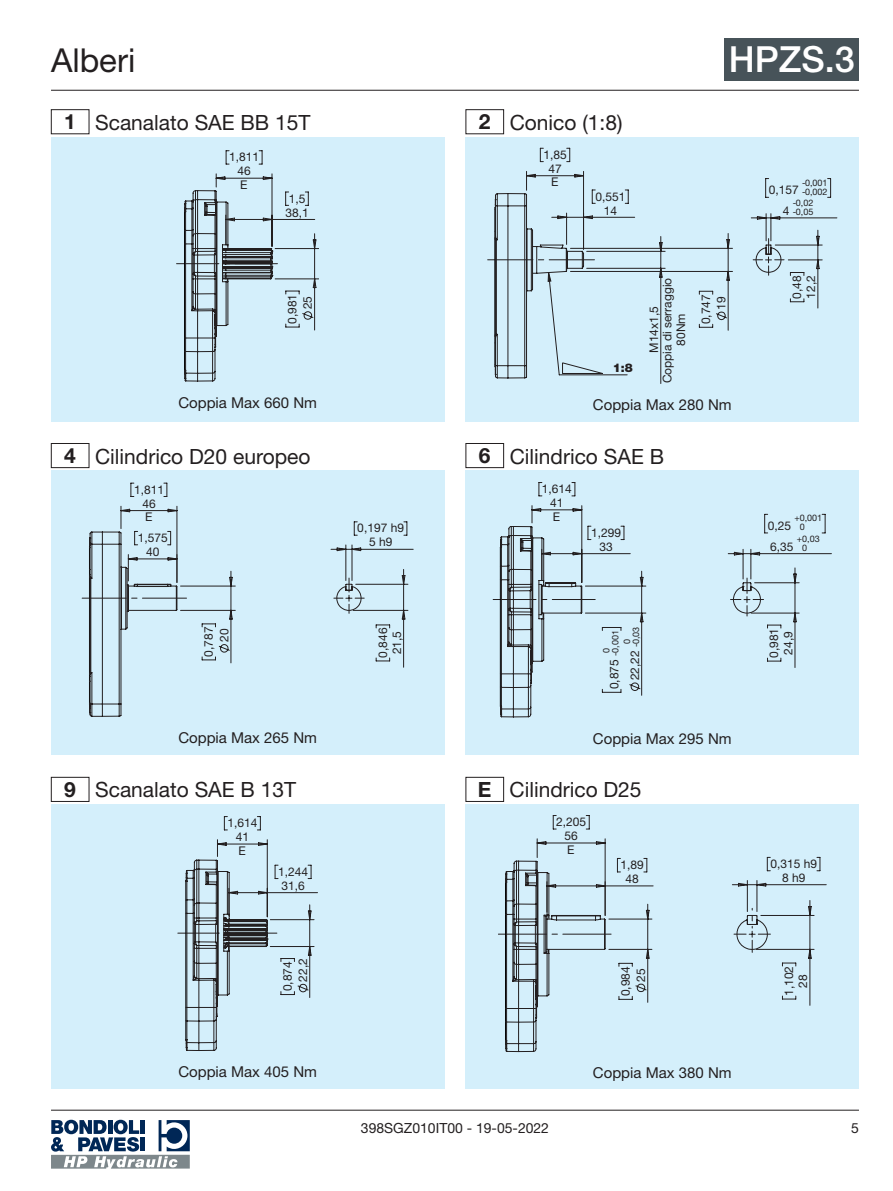
<style>
.page{position:relative;width:893px;height:1191px;background:#fff}
.page>*{position:absolute;margin:0;border:0;box-sizing:border-box;transform-origin:0 0}
.t1{font:500 36px "Helvetica Neue LT Std";color:#fff}
.t2{font:33px "Helvetica Neue LT Std";color:#231f20}
.t3{font:21px "Helvetica Neue LT Std";color:#231f20}
.t4{font:15px "Helvetica Neue LT Std";color:#231f20}
.t5{font:13.95px "Helvetica Neue LT Std";color:#231f20}
.t6{font:12px/13.6px "Helvetica Neue LT Std";color:#231f20;text-align:center}
.t7{font:900 12px "Helvetica Neue LT Std";color:#231f20}
.t8{font:9px/9px "Helvetica Neue LT Std";color:#231f20}
.s1{font-weight:700}
.s2{font-size:9px}
</style>
<div class="page">
<hr style="left:51px;top:90px;width:808px;height:1px;background:#231f20">
<hr style="left:51px;top:1109px;width:808px;height:1px;background:#231f20">
<svg style="left:51px;top:1119px;width:139px;height:49px"></svg>
<div style="left:724px;top:38px;width:135px;height:43px;background:#475359"></div>
<div style="left:51px;top:109px;width:38px;height:25px;border:1px solid #231f20"></div>
<div style="left:51px;top:137px;width:393px;height:284px;background:#d4effb"></div>
<svg style="left:177px;top:150px;width:142px;height:231px"></svg>
<div style="left:466px;top:109px;width:38px;height:25px;border:1px solid #231f20"></div>
<div style="left:466px;top:137px;width:393px;height:284px;background:#d4effb"></div>
<svg style="left:488px;top:148px;width:349px;height:236px"></svg>
<div style="left:51px;top:443px;width:38px;height:25px;border:1px solid #231f20"></div>
<div style="left:51px;top:470px;width:393px;height:285px;background:#d4effb"></div>
<svg style="left:82px;top:483px;width:331px;height:233px"></svg>
<div style="left:466px;top:443px;width:38px;height:25px;border:1px solid #231f20"></div>
<div style="left:466px;top:470px;width:393px;height:285px;background:#d4effb"></div>
<svg style="left:493px;top:482px;width:339px;height:235px"></svg>
<div style="left:51px;top:777px;width:38px;height:24px;border:1px solid #231f20"></div>
<div style="left:51px;top:804px;width:393px;height:285px;background:#d4effb"></div>
<svg style="left:178px;top:816px;width:140px;height:235px"></svg>
<div style="left:466px;top:777px;width:38px;height:24px;border:1px solid #231f20"></div>
<div style="left:466px;top:804px;width:393px;height:285px;background:#d4effb"></div>
<svg style="left:498px;top:815px;width:155px;height:237px"></svg>
<svg style="left:732px;top:857px;width:94px;height:148px"></svg>
<h2 class="t2" style="left:51px;top:41px;width:86px">Alberi</h2>
<h1 class="t1" style="left:729px;top:38px;width:128px">HPZS.3</h1>
<h3 class="t3" style="left:64px;top:110px;width:248px"><span class="s1">1</span> Scanalato SAE BB 15T</h3>
<p class="t6" style="left:229px;top:150px;width:31px">1,811<br>46<br>E</p>
<p class="t6" style="left:285px;top:191px;width:25px;text-align:left">1,5<br>38,1</p>
<h3 class="t3" style="left:479px;top:110px;width:145px"><span class="s1">2</span> Conico (1:8)</h3>
<p class="t6" style="left:543px;top:148px;width:25px">1,85<br>47<br>E</p>
<p class="t6" style="left:595px;top:189px;width:31px">0,551<br>14</p>
<p class="t6" style="left:769px;top:183px;width:31px">0,157</p>
<p class="t8" style="left:802px;top:178px;width:27px">-0,001 -0,002</p>
<p class="t6" style="left:783px;top:204px;width:8px">4</p>
<p class="t8" style="left:793px;top:198px;width:22px">-0,02 -0,05</p>
<p class="t6" style="left:284px;top:324px;width:31px;line-height:15.5px;text-align:right;rotate:-90deg">0,981<br>25</p>
<p class="t7" style="left:613px;top:361px;width:22px">1:8</p>
<p class="t6" style="left:647px;top:383px;width:107px;rotate:-90deg">M14x1,5<br>Coppia di serraggio<br>80Nm</p>
<p class="t6" style="left:698px;top:324px;width:31px;line-height:15.5px;text-align:right;rotate:-90deg">0,747<br>19</p>
<p class="t6" style="left:790px;top:299px;width:25px;text-align:left;rotate:-90deg">0,48<br>12,2</p>
<p class="t4" style="left:178px;top:393px;width:140px">Coppia Max 660 Nm</p>
<p class="t4" style="left:593px;top:396px;width:140px">Coppia Max 280 Nm</p>
<h3 class="t3" style="left:64px;top:443px;width:248px"><span class="s1">4</span> Cilindrico D20 europeo</h3>
<p class="t6" style="left:134px;top:482px;width:31px">1,811<br>46<br>E</p>
<p class="t6" style="left:138px;top:530px;width:31px">1,575<br>40</p>
<p class="t6" style="left:357px;top:521px;width:48px">0,197 h9<br>5 h9</p>
<h3 class="t3" style="left:479px;top:443px;width:187px"><span class="s1">6</span> Cilindrico SAE B</h3>
<p class="t6" style="left:542px;top:482px;width:31px">1,614<br>41<br>E</p>
<p class="t6" style="left:591px;top:525px;width:31px">1,299<br>33</p>
<p class="t6" style="left:768px;top:519px;width:25px">0,25</p>
<p class="t8" style="left:800px;top:513px;width:24px;text-indent:-5px">+0,001<br>0</p>
<p class="t6" style="left:770px;top:539px;width:25px">6,35</p>
<p class="t8" style="left:802px;top:534px;width:19px;text-indent:-5px">+0,03<br>0</p>
<p class="t6" style="left:201px;top:657px;width:31px;line-height:15.5px;text-align:right;rotate:-90deg">0,787<br>20</p>
<p class="t6" style="left:376px;top:658px;width:31px;text-align:left;rotate:-90deg">0,846<br>21,5</p>
<p class="t8" style="left:622px;top:644px;width:19px;rotate:-90deg">0<br>0,03</p>
<p class="t8" style="left:602px;top:653px;width:24px;rotate:-90deg">0<br>0,001</p>
<p class="t6" style="left:628px;top:680px;width:38px;rotate:-90deg">22,22 <span class="s2">-</span></p>
<p class="t6" style="left:607px;top:689px;width:38px;rotate:-90deg">0,875 <span class="s2">-</span></p>
<p class="t6" style="left:767px;top:658px;width:31px;text-align:left;rotate:-90deg">0,981<br>24,9</p>
<p class="t4" style="left:178px;top:728px;width:140px">Coppia Max 265 Nm</p>
<p class="t4" style="left:593px;top:729px;width:140px">Coppia Max 295 Nm</p>
<h3 class="t3" style="left:64px;top:777px;width:233px"><span class="s1">9</span> Scanalato SAE B 13T</h3>
<p class="t6" style="left:227px;top:816px;width:31px">1,614<br>41<br>E</p>
<p class="t6" style="left:278px;top:864px;width:31px;text-align:left">1,244<br>31,6</p>
<h3 class="t3" style="left:478px;top:777px;width:165px"><span class="s1">E</span> Cilindrico D25</h3>
<p class="t6" style="left:556px;top:815px;width:31px">2,205<br>56<br>E</p>
<p class="t6" style="left:621px;top:857px;width:25px">1,89<br>48</p>
<p class="t6" style="left:770px;top:856px;width:48px">0,315 h9<br>8 h9</p>
<p class="t6" style="left:280px;top:991px;width:35px;line-height:15.5px;text-align:right;rotate:-90deg">0,874<br>22,2</p>
<p class="t6" style="left:617px;top:996px;width:31px;line-height:15.5px;text-align:right;rotate:-90deg">0,984<br>25</p>
<p class="t6" style="left:782px;top:996px;width:31px;rotate:-90deg">1,102<br>28</p>
<p class="t4" style="left:178px;top:1063px;width:140px">Coppia Max 405 Nm</p>
<p class="t4" style="left:593px;top:1064px;width:140px">Coppia Max 380 Nm</p>
<p class="t5" style="left:361px;top:1119px;width:190px">398SGZ010IT00 - 19-05-2022</p>
<p class="t5" style="left:851px;top:1119px;width:9px">5</p>
</div>
